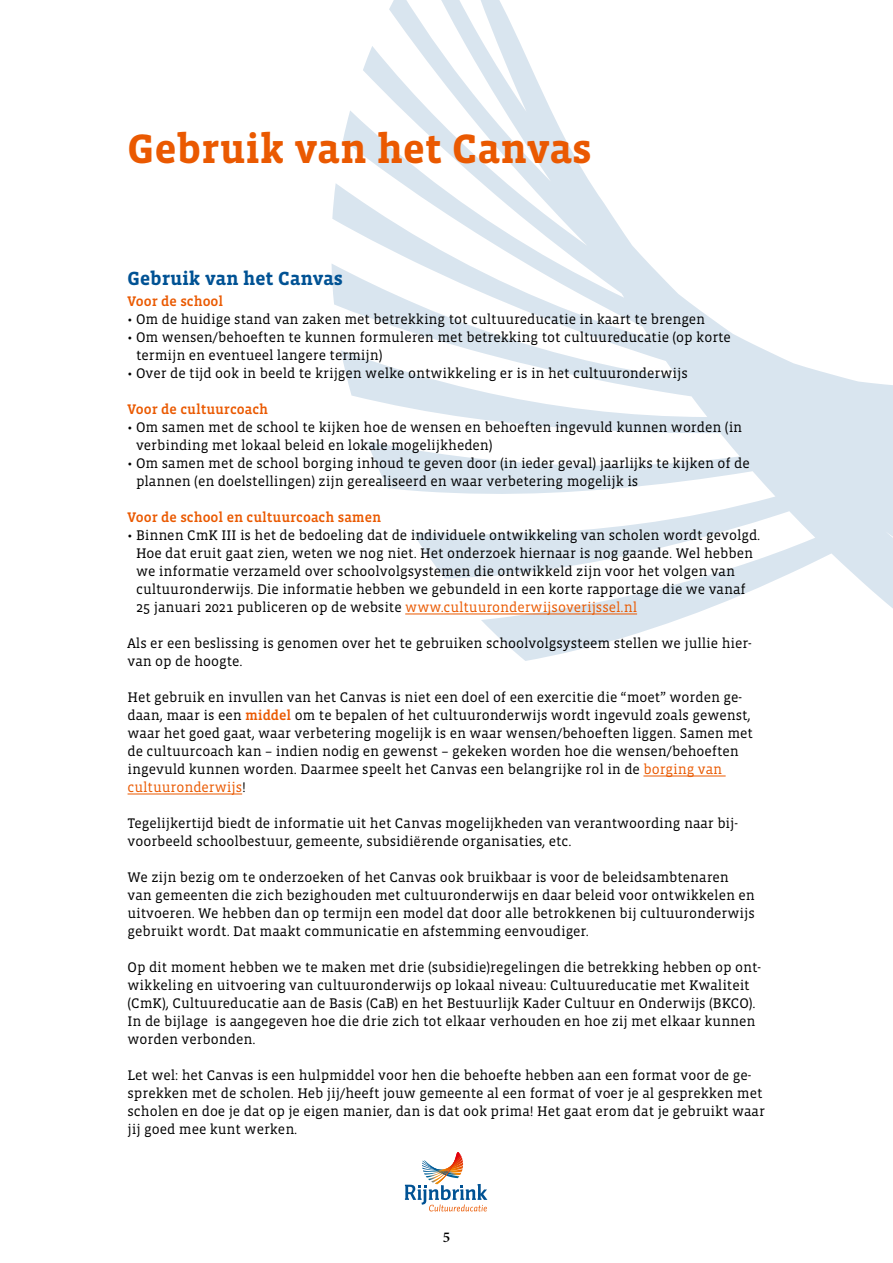
<style>
.page{position:relative;width:893px;height:1263px;background:#fff}
.page>*{position:absolute;margin:0;border:0;box-sizing:border-box;transform-origin:0 0}
.t1{font:700 42px "Vista Slab OTCE";color:#ea5901}
.t2{font:700 19.5px "Vista Slab OTCE";color:#005294}
.t3{font:600 15px "Minion Pro";color:#000}
.t4{font:14.25px/18px "Vista Slab OTCE";color:#000}
.t5{font:500 14.25px "Vista Slab OTCE";color:#ea5901}
.s1{color:#ea5901}
.s2{font-weight:500;color:#ea5901}
</style>
<div class="page">
<svg style="left:331px;top:0;width:562px;height:661px"></svg>
<hr style="left:405px;top:614px;width:232px;height:1px;background:#ea5901">
<hr style="left:643px;top:776px;width:83px;height:1px;background:#ea5901">
<hr style="left:128px;top:794px;width:114px;height:1px;background:#ea5901">
<svg style="left:405px;top:1152px;width:82px;height:59px"></svg>
<h1 class="t1" style="left:128px;top:125px;width:466px">Gebruik van het Canvas</h1>
<h2 class="t2" style="left:128px;top:268px;width:217px">Gebruik van het Canvas</h2>
<p class="t5" style="left:128px;top:293px;width:97px">Voor de school</p>
<p class="t4" style="left:128px;top:310px;width:579px">• Om de huidige stand van zaken met betrekking tot cultuureducatie in kaart te brengen</p>
<p class="t4" style="left:136px;top:328px;width:596px;text-indent:-8px">• Om wensen/behoeften te kunnen formuleren met betrekking tot cultuureducatie (op korte termijn en eventueel langere termijn)</p>
<p class="t4" style="left:128px;top:364px;width:562px">• Over de tijd ook in beeld te krijgen welke ontwikkeling er is in het cultuuronderwijs</p>
<p class="t5" style="left:128px;top:401px;width:142px">Voor de cultuurcoach</p>
<p class="t4" style="left:136px;top:418px;width:608px;text-indent:-8px">• Om samen met de school te kijken hoe de wensen en behoeften ingevuld kunnen worden (in verbinding met lokaal beleid en lokale mogelijkheden)</p>
<p class="t4" style="left:136px;top:454px;width:615px;text-indent:-8px">• Om samen met de school borging inhoud te geven door (in ieder geval) jaarlijks te kijken of de plannen (en doelstellingen) zijn gerealiseerd en waar verbetering mogelijk is</p>
<p class="t5" style="left:128px;top:509px;width:255px">Voor de school en cultuurcoach samen</p>
<p class="t4" style="left:136px;top:526px;width:626px;text-indent:-8px">• Binnen CmK III is het de bedoeling dat de individuele ontwikkeling van scholen wordt gevolgd.<br>Hoe dat eruit gaat zien, weten we nog niet. Het onderzoek hiernaar is nog gaande. Wel hebben we informatie verzameld over schoolvolgsystemen die ontwikkeld zijn voor het volgen van cultuuronderwijs. Die informatie hebben we gebundeld in een korte rapportage die we vanaf 25 januari 2021 publiceren op de website <span class="s1">www.cultuuronderwijsoverijssel.nl</span></p>
<p class="t4" style="left:128px;top:634px;width:626px">Als er een beslissing is genomen over het te gebruiken schoolvolgsysteem stellen we jullie hier&shy;van op de hoogte.</p>
<p class="t4" style="left:128px;top:688px;width:627px">Het gebruik en invullen van het Canvas is niet een doel of een exercitie die “moet” worden ge&shy;daan, maar is een <span class="s2">middel</span> om te bepalen of het cultuuronderwijs wordt ingevuld zoals gewenst, waar het goed gaat, waar verbetering mogelijk is en waar wensen/behoeften liggen. Samen met de cultuurcoach kan – indien nodig en gewenst – gekeken worden hoe die wensen/behoeften ingevuld kunnen worden. Daarmee speelt het Canvas een belangrijke rol in de <span class="s1">borging van cultuuronderwijs</span>!</p>
<p class="t4" style="left:128px;top:814px;width:612px">Tegelijkertijd biedt de informatie uit het Canvas mogelijkheden van verantwoording naar bij&shy;voorbeeld schoolbestuur, gemeente, subsidiërende organisaties, etc.</p>
<p class="t4" style="left:128px;top:868px;width:629px">We zijn bezig om te onderzoeken of het Canvas ook bruikbaar is voor de beleidsambtenaren van gemeenten die zich bezighouden met cultuuronderwijs en daar beleid voor ontwikkelen en uitvoeren. We hebben dan op termijn een model dat door alle betrokkenen bij cultuuronderwijs gebruikt wordt. Dat maakt communicatie en afstemming eenvoudiger.</p>
<p class="t4" style="left:128px;top:958px;width:635px">Op dit moment hebben we te maken met drie (subsidie)regelingen die betrekking hebben op ont&shy;wikkeling en uitvoering van cultuuronderwijs op lokaal niveau: Cultuureducatie met Kwaliteit (CmK), Cultuureducatie aan de Basis (CaB) en het Bestuurlijk Kader Cultuur en Onderwijs (BKCO).<br>In de bijlage is aangegeven hoe die drie zich tot elkaar verhouden en hoe zij met elkaar kunnen worden verbonden.</p>
<p class="t4" style="left:128px;top:1066px;width:639px">Let wel: het Canvas is een hulpmiddel voor hen die behoefte hebben aan een format voor de ge&shy;sprekken met de scholen. Heb jij/heeft jouw gemeente al een format of voer je al gesprekken met scholen en doe je dat op je eigen manier, dan is dat ook prima! Het gaat erom dat je gebruikt waar jij goed mee kunt werken.</p>
<p class="t3" style="left:443px;top:1227px;width:9px">5</p>
</div>
